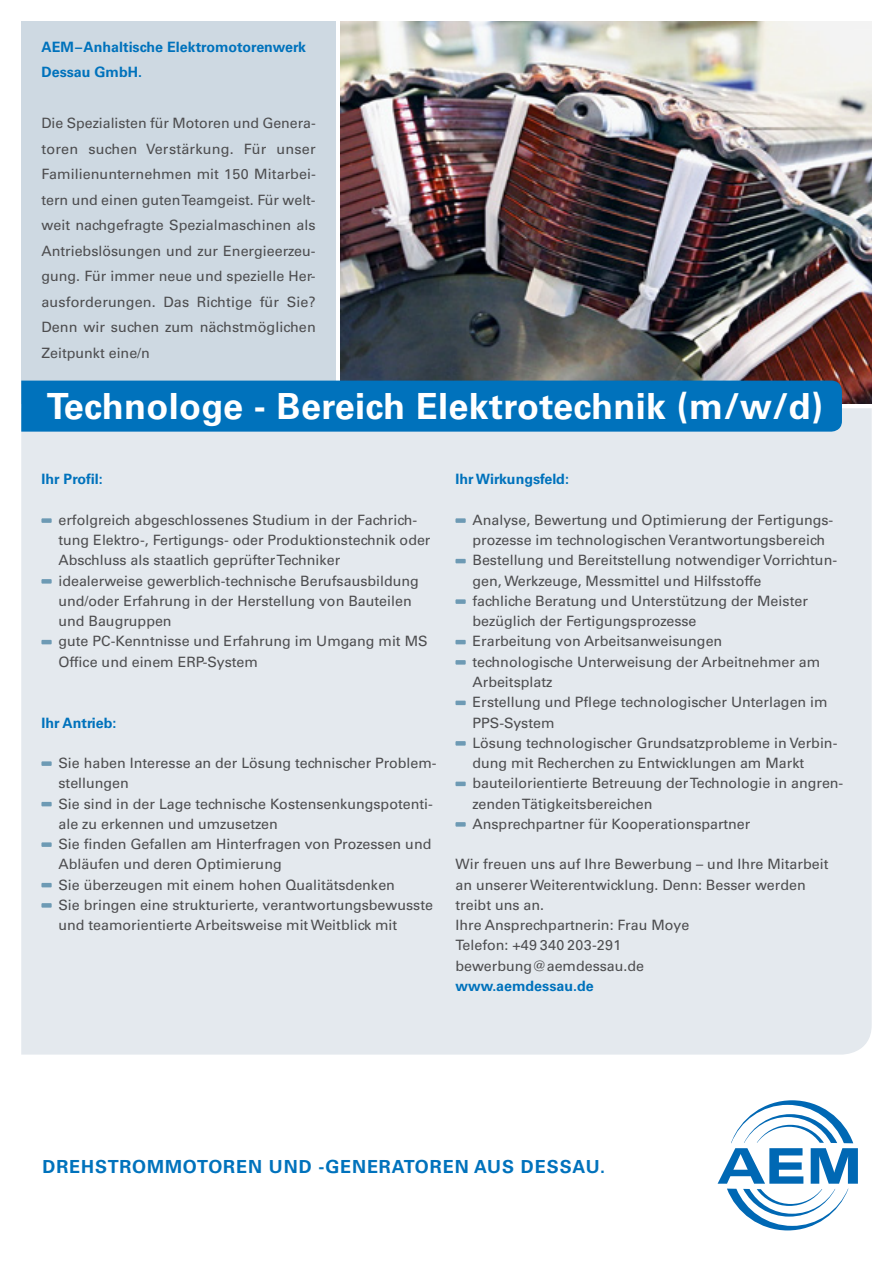
<style>
.page{position:relative;width:893px;height:1263px;background:#fff}
.page>*{position:absolute;margin:0;border:0;box-sizing:border-box;transform-origin:0 0}
.t1{font:700 36px "Univers LT Std";letter-spacing:.01em;color:#fff}
.t2{font:700 18px "Univers LT Std";letter-spacing:.05em;color:#0072bc}
.t3{font:14.25px/20.2px "Univers LT Std";color:#4d4d4f}
.t4{font:700 14.25px/25.5px "Univers LT Std";color:#0072bc}
</style>
<div class="page">
<img style="left:340px;top:21px;width:532px;height:383px">
<div style="left:21px;top:408px;width:851px;height:646px;background:#e4e9ee"></div>
<div style="left:41px;top:518px;width:11px;height:5px;background:#6d9ab4"></div>
<div style="left:41px;top:579px;width:11px;height:5px;background:#6d9ab4"></div>
<svg style="left:41px;top:640px;width:11px;height:4px"></svg>
<div style="left:41px;top:761px;width:11px;height:5px;background:#6d9ab4"></div>
<svg style="left:41px;top:802px;width:11px;height:4px"></svg>
<div style="left:41px;top:842px;width:11px;height:5px;background:#6d9ab4"></div>
<svg style="left:41px;top:883px;width:11px;height:4px"></svg>
<div style="left:41px;top:903px;width:11px;height:5px;background:#6d9ab4"></div>
<div style="left:455px;top:518px;width:11px;height:5px;background:#6d9ab4"></div>
<svg style="left:455px;top:559px;width:11px;height:4px"></svg>
<div style="left:455px;top:599px;width:11px;height:5px;background:#6d9ab4"></div>
<svg style="left:455px;top:640px;width:11px;height:4px"></svg>
<div style="left:455px;top:660px;width:11px;height:5px;background:#6d9ab4"></div>
<svg style="left:455px;top:701px;width:11px;height:4px"></svg>
<div style="left:455px;top:741px;width:11px;height:5px;background:#6d9ab4"></div>
<svg style="left:455px;top:782px;width:11px;height:4px"></svg>
<div style="left:455px;top:822px;width:11px;height:5px;background:#6d9ab4"></div>
<div style="left:21px;top:21px;width:315px;height:383px;background:#ced9e2"></div>
<div style="left:21px;top:381px;width:821px;height:51px;background:#0072bc"></div>
<svg style="left:718px;top:1100px;width:140px;height:130px"></svg>
<p class="t4" style="left:41px;top:34px;width:266px">AEM – Anhaltische Elektromotorenwerk<br>Dessau GmbH.</p>
<p class="t3" style="left:41px;top:111px;width:276px;line-height:25.5px;text-align:justify">Die Spezialisten für Motoren und Genera&shy;toren suchen Verstärkung. Für unser Familienunternehmen mit 150 Mitarbei&shy;tern und einen guten Teamgeist. Für welt&shy;weit nachgefragte Spezialmaschinen als Antriebslösungen und zur Energieerzeu&shy;gung. Für immer neue und spezielle Her&shy;ausforderungen. Das Richtige für Sie?<br>Denn wir suchen zum nächstmöglichen Zeitpunkt eine/n</p>
<h1 class="t1" style="left:47px;top:385px;width:778px">Technologe - Bereich Elektrotechnik (m/w/d)</h1>
<p class="t4" style="left:41px;top:467px;width:63px">Ihr Profil:</p>
<p class="t3" style="left:58px;top:510px;width:374px">erfolgreich abgeschlossenes Studium in der Fachrich&shy;tung Elektro-, Fertigungs- oder Produktionstechnik oder Abschluss als staatlich geprüfter Techniker<br>idealerweise gewerblich-technische Berufsausbildung und/oder Erfahrung in der Herstellung von Bauteilen und Baugruppen<br>gute PC-Kenntnisse und Erfahrung im Umgang mit MS Office und einem ERP-System</p>
<p class="t4" style="left:41px;top:710px;width:77px">Ihr Antrieb:</p>
<p class="t3" style="left:58px;top:753px;width:380px">Sie haben Interesse an der Lösung technischer Problem&shy;stellungen<br>Sie sind in der Lage technische Kostensenkungspotenti&shy;ale zu erkennen und umzusetzen<br>Sie finden Gefallen am Hinterfragen von Prozessen und Abläufen und deren Optimierung<br>Sie überzeugen mit einem hohen Qualitätsdenken<br>Sie bringen eine strukturierte, verantwortungsbewusste und teamorientierte Arbeitsweise mit Weitblick mit</p>
<p class="t4" style="left:455px;top:467px;width:115px">Ihr Wirkungsfeld:</p>
<p class="t3" style="left:472px;top:510px;width:372px">Analyse, Bewertung und Optimierung der Fertigungs&shy;prozesse im technologischen Verantwortungsbereich Bestellung und Bereitstellung notwendiger Vorrichtun&shy;gen, Werkzeuge, Messmittel und Hilfsstoffe<br>fachliche Beratung und Unterstützung der Meister bezüglich der Fertigungsprozesse<br>Erarbeitung von Arbeitsanweisungen<br>technologische Unterweisung der Arbeitnehmer am Arbeitsplatz<br>Erstellung und Pflege technologischer Unterlagen im PPS-System<br>Lösung technologischer Grundsatzprobleme in Verbin&shy;dung mit Recherchen zu Entwicklungen am Markt bauteilorientierte Betreuung der Technologie in angren&shy;zenden Tätigkeitsbereichen<br>Ansprechpartner für Kooperationspartner</p>
<p class="t3" style="left:455px;top:854px;width:374px">Wir freuen uns auf Ihre Bewerbung – und Ihre Mitarbeit an unserer Weiterentwicklung. Denn: Besser werden treibt uns an.<br>Ihre Ansprechpartnerin: Frau Moye<br>Telefon: +49 340 203-291<br>bewerbung@aemdessau.de</p>
<p class="t4" style="left:455px;top:973px;width:140px">www.aemdessau.de</p>
<p class="t2" style="left:43px;top:1156px;width:564px">DrehstromMotoren und -Generatoren aus Dessau.</p>
</div>
